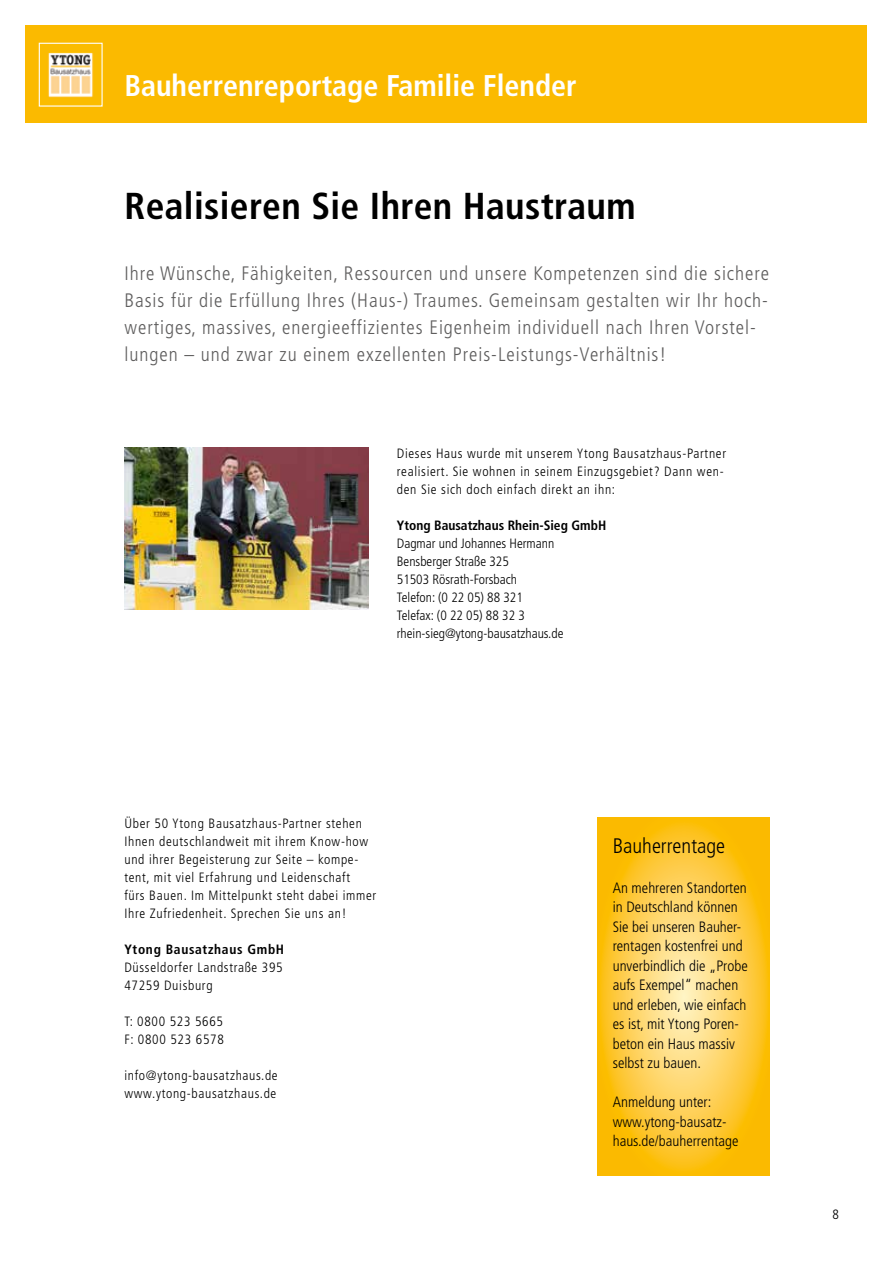
<style>
.page{position:relative;width:893px;height:1263px;background:#fff}
.page>*{position:absolute;margin:0;border:0;box-sizing:border-box;transform-origin:0 0}
.t1{font:700 condensed 37.5px "Frutiger";letter-spacing:.01em;color:#000}
.t2{font:700 condensed 30px "Frutiger";color:#fff}
.t3{font:300 condensed 21px "Frutiger";color:#000}
.t4{font:300 condensed 19.5px/27px "Frutiger";letter-spacing:.05em;color:#5f5e5e}
.t5{font:300 condensed 15px/19.5px "Frutiger";color:#000}
.t6{font:300 condensed 13.5px/18px "Frutiger";letter-spacing:.05em;color:#000}
.t7{font:300 condensed 13.5px/18px "Frutiger";color:#000}
.t8{font:700 condensed 13.5px "Frutiger";color:#000}
.t9{font:700 condensed 13.5px "Frutiger";letter-spacing:.05em;color:#000}
</style>
<div class="page">
<div style="left:26px;top:26px;width:841px;height:97px;background:#fbba00"></div>
<img style="left:48px;top:52px;width:46px;height:46px">
<div style="left:39px;top:43px;width:64px;height:64px;border:1px solid #fff"></div>
<img style="left:124px;top:448px;width:244px;height:161px">
<svg style="left:597px;top:817px;width:173px;height:358px;background:#fdcb40"></svg>
<h2 class="t2" style="left:124px;top:67px;width:454px">Bauherrenreportage Familie Flender</h2>
<h1 class="t1" style="left:124px;top:184px;width:513px">Realisieren Sie Ihren Haustraum</h1>
<p class="t4" style="left:124px;top:260px;width:646px">Ihre Wünsche, Fähigkeiten, Ressourcen und unsere Kompetenzen sind die sichere Basis für die Erfüllung Ihres (Haus-) Traumes. Gemeinsam gestalten wir Ihr hoch&shy;wertiges, massives, energieeffizientes Eigenheim individuell nach Ihren Vorstel&shy;lungen – und zwar zu einem exzellenten Preis-Leistungs-Verhältnis!</p>
<p class="t6" style="left:397px;top:444px;width:331px">Dieses Haus wurde mit unserem Ytong Bausatzhaus-Partner realisiert. Sie wohnen in seinem Einzugsgebiet? Dann wen&shy;den Sie sich doch einfach direkt an ihn:</p>
<p class="t8" style="left:397px;top:517px;width:211px">Ytong Bausatzhaus Rhein-Sieg GmbH</p>
<p class="t7" style="left:397px;top:534px;width:168px">Dagmar und Johannes Hermann<br>Bensberger Straße 325<br>51503 Rösrath-Forsbach<br>Telefon: (0 22 05) 88 321<br>Telefax: (0 22 05) 88 32 3 rhein-sieg@ytong-bausatzhaus.de</p>
<p class="t6" style="left:124px;top:814px;width:253px">Über 50 Ytong Bausatzhaus-Partner stehen Ihnen deutschlandweit mit ihrem Know-how und ihrer Begeisterung zur Seite – kompe&shy;tent, mit viel Erfahrung und Leidenschaft<br>fürs Bauen. Im Mittelpunkt steht dabei immer Ihre Zufriedenheit. Sprechen Sie uns an!</p>
<p class="t9" style="left:124px;top:941px;width:161px">Ytong Bausatzhaus GmbH</p>
<p class="t6" style="left:124px;top:958px;width:160px">Düsseldorfer Landstraße 395<br>47259 Duisburg</p>
<p class="t6" style="left:124px;top:1012px;width:101px">T: 0800 523 5665<br>F: 0800 523 6578</p>
<p class="t6" style="left:124px;top:1066px;width:155px">info@ytong-bausatzhaus.de www.ytong-bausatzhaus.de</p>
<h3 class="t3" style="left:613px;top:834px;width:114px">Bauherrentage</h3>
<p class="t5" style="left:613px;top:878px;width:137px">An mehreren Standorten in Deutschland können<br>Sie bei unseren Bauher&shy;rentagen kostenfrei und unverbindlich die „Probe aufs Exempel“ machen und erleben, wie einfach es ist, mit Ytong Poren&shy;beton ein Haus massiv selbst zu bauen.</p>
<p class="t5" style="left:613px;top:1092px;width:127px">Anmeldung unter: www.ytong-bausatz&shy;haus.de/bauherrentage</p>
<p class="t6" style="left:833px;top:1205px;width:8px">8</p>
</div>
